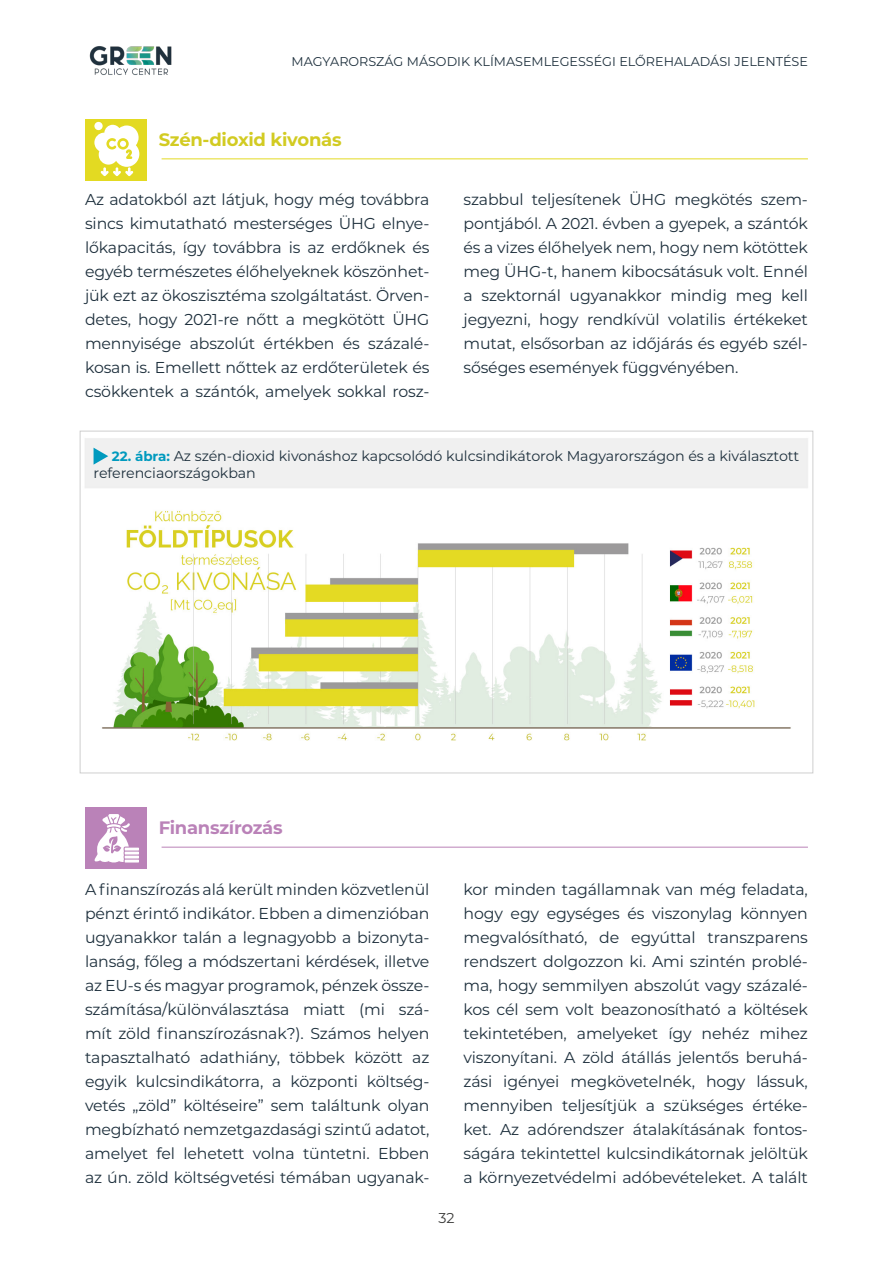
<style>
.page{position:relative;width:893px;height:1263px;background:#fff}
.page>*{position:absolute;margin:0;border:0;box-sizing:border-box;transform-origin:0 0}
.t1{font:700 18px "Montserrat";letter-spacing:-.015em;color:#d2cb22}
.t2{font:700 18px "Montserrat";letter-spacing:-.015em;color:#ba82b8}
.t3{font:15.75px/24px "Montserrat";letter-spacing:-.01em;color:#1e303d;text-align:justify}
.t4{font:14.25px/17.1px "Montserrat";letter-spacing:-.005em;color:#1e303d}
.t5{font:14.25px "Montserrat";color:#3c3c3b}
.t6{font:12.75px "Montserrat";color:#1e303d}
.s1{font-weight:700;font-size:13.5px;color:#009abe}
</style>
<div class="page">
<img style="left:89px;top:46px;width:83px;height:29px">
<div style="left:85px;top:119px;width:62px;height:62px;background:#e3da22"></div>
<hr style="left:162px;top:158px;width:646px;height:1px;background:#e3da23">
<div style="left:94px;top:122px;width:9px;height:8px;background:#fff;border-radius:50%"></div>
<svg style="left:94px;top:125px;width:45px;height:51px"></svg>
<img style="left:85px;top:438px;width:723px;height:303px">
<svg style="left:94px;top:448px;width:14px;height:17px"></svg>
<div style="left:85px;top:807px;width:62px;height:62px;background:#ba82b8"></div>
<hr style="left:162px;top:847px;width:646px;height:1px;background:#ba82b8">
<svg style="left:94px;top:814px;width:45px;height:49px"></svg>
<p class="t6" style="left:292px;top:53px;width:518px">MAGYARORSZÁG MÁSODIK KLÍMASEMLEGESSÉGI ELŐREHALADÁSI JELENTÉSE</p>
<p class="t1" style="left:159px;top:126px;width:184px">Szén-dioxid kivonás</p>
<p class="t3" style="left:85px;top:187px;width:346px">Az adatokból azt látjuk, hogy még továbbra sincs kimutatható mesterséges ÜHG elnye&shy;lőkapacitás, így továbbra is az erdőknek és egyéb természetes élőhelyeknek köszönhet&shy;jük ezt az ökoszisztéma szolgáltatást. Örven&shy;detes, hogy 2021-re nőtt a megkötött ÜHG mennyisége abszolút értékben és százalé&shy;kosan is. Emellett nőttek az erdőterületek és csökkentek a szántók, amelyek sokkal ros -</p>
<p class="t3" style="left:463px;top:187px;width:346px">szabbul teljesítenek ÜHG megkötés szem&shy;pontjából. A 2021. évben a gyepek, a szántók és a vizes élőhelyek nem, hogy nem kötöttek meg ÜHG-t, hanem kibocsátásuk volt. Ennél a szektornál ugyanakkor mindig meg kell jegyezni, hogy rendkívül volatilis értékeket mutat, elsősorban az időjárás és egyéb szél&shy;sőséges események függvényében.</p>
<p class="t4" style="left:94px;top:447px;width:707px;text-indent:18px"><span class="s1">22. ábra:</span> Az szén-dioxid kivonáshoz kapcsolódó kulcsindikátorok Magyarországon és a kiválasztott referenciaországokban</p>
<p class="t2" style="left:159px;top:815px;width:125px">Finanszírozás</p>
<p class="t3" style="left:85px;top:877px;width:346px">A finanszírozás alá került minden közvetlenül pénzt érintő indikátor. Ebben a dimenzióban ugyanakkor talán a legnagyobb a bizonyta&shy;lanság, főleg a módszertani kérdések, illetve az EU-s és magyar programok, pénzek össze&shy;számítása/különválasztása miatt (mi szá&shy;mít zöld finanszírozásnak?). Számos helyen tapasztalható adathiány, többek között az egyik kulcsindikátorra, a központi költség&shy;vetés „zöld” költéseire” sem találtunk olyan megbízható nemzetgazdasági szintű adatot, amelyet fel lehetett volna tüntetni. Ebben az ún. zöld költségvetési témában ugyanak-</p>
<p class="t3" style="left:463px;top:877px;width:346px">kor minden tagállamnak van még feladata, hogy egy egységes és viszonylag könnyen megvalósítható, de egyúttal transzparens rendszert dolgozzon ki. Ami szintén problé&shy;ma, hogy semmilyen abszolút vagy százalé&shy;kos cél sem volt beazonosítható a költések tekintetében, amelyeket így nehéz mihez viszonyítani. A zöld átállás jelentős beruhá&shy;zási igényei megkövetelnék, hogy lássuk, mennyiben teljesítjük a szükséges értéke&shy;ket. Az adórendszer átalakításának fontos&shy;ságára tekintettel kulcsindikátornak jelöltük a környezetvédelmi adóbevételeket. A talált</p>
<p class="t5" style="left:438px;top:1208px;width:18px">32</p>
</div>
